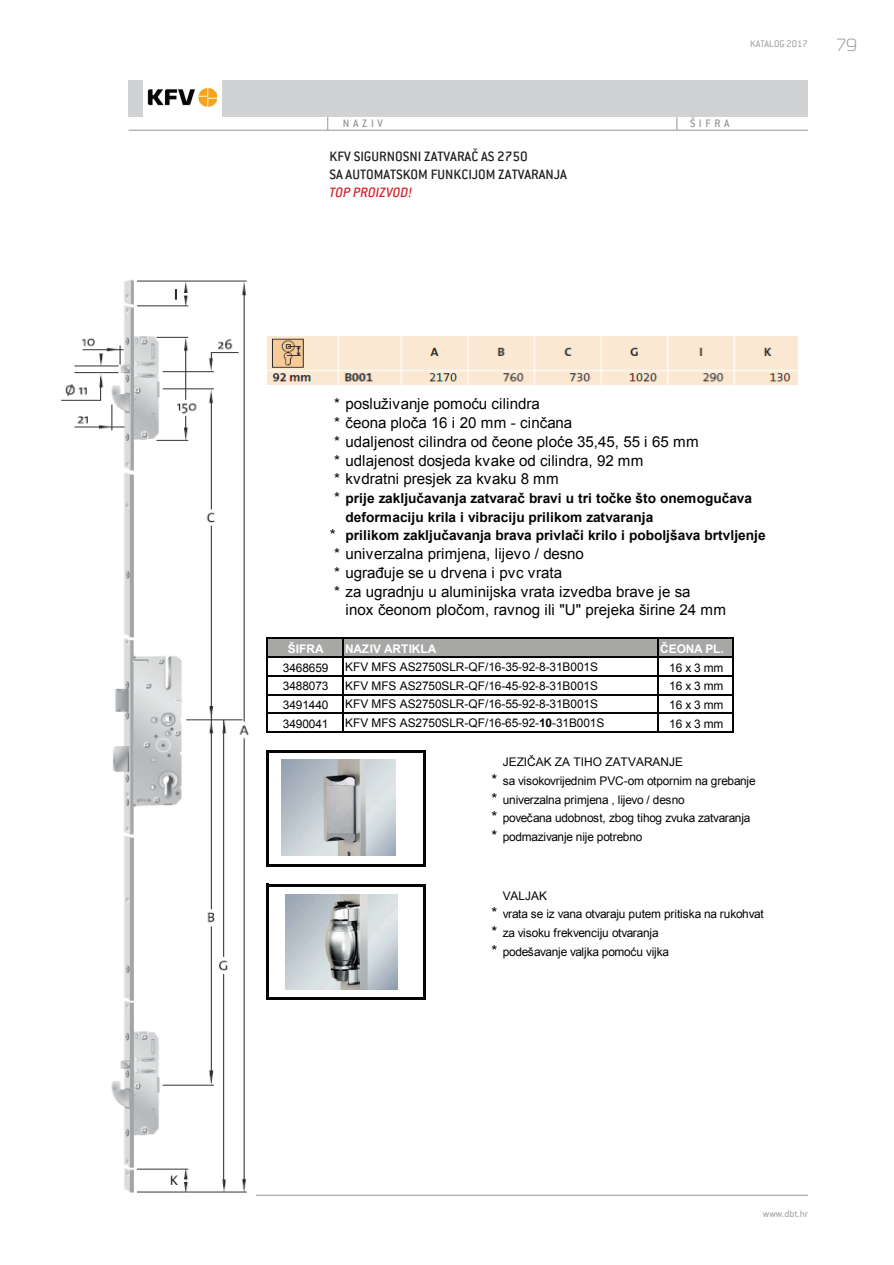
<style>
.page{position:relative;width:894px;height:1265px;background:#fff}
.page>*{position:absolute;margin:0;border:0;box-sizing:border-box;transform-origin:0 0}
.t1{font:300 18px "Eurosoft";color:#939598}
.t2{font:15.15px/18.8px "Arial";letter-spacing:-.01em;color:#040503}
.t3{font:500 15px/18px "Conduit ITC";color:#231f20}
.t4{font:italic 500 15px "Conduit ITC";color:#d1232a}
.t5{font:700 13.65px "Arial";letter-spacing:-.005em;color:#040503}
.t6{font:500 12px "Conduit ITC";letter-spacing:.3em;color:#939598}
.t7{font:11.85px/18.8px "Arial";letter-spacing:-.01em;color:#040503}
.t8{font:700 11.85px "Arial";letter-spacing:-.005em;color:#fff}
.t9{font:300 10.5px "Conduit ITC";color:#939598}
.s1{font-weight:400;font-size:15.15px}
.s2{font-weight:700}
.s3{font-size:15.15px}
</style>
<div class="page">
<div style="left:128px;top:80px;width:679px;height:36px;background:#d1d2d4"></div>
<svg style="left:327px;top:117px;width:1px;height:13px"></svg>
<svg style="left:676px;top:117px;width:1px;height:13px"></svg>
<hr style="left:128px;top:130px;width:679px;height:1px;background:#939598">
<hr style="left:128px;top:1194px;width:679px;height:1px;background:#939598">
<div style="left:267px;top:638px;width:542px;height:19px;background:#a7a7a6"></div>
<hr style="left:266px;top:637px;width:2px;height:95px;background:#040503">
<hr style="left:265px;top:750px;width:3px;height:116px;background:#040503">
<hr style="left:423px;top:753px;width:3px;height:113px;background:#040503">
<hr style="left:265px;top:883px;width:3px;height:117px;background:#040503">
<hr style="left:342px;top:639px;width:1px;height:93px;background:#040503">
<hr style="left:656px;top:639px;width:2px;height:93px;background:#040503">
<hr style="left:732px;top:639px;width:1px;height:93px;background:#040503">
<hr style="left:423px;top:886px;width:3px;height:114px;background:#040503">
<hr style="left:268px;top:637px;width:541px;height:2px;background:#040503">
<hr style="left:268px;top:656px;width:541px;height:2px;background:#040503">
<hr style="left:268px;top:675px;width:541px;height:1px;background:#040503">
<hr style="left:268px;top:694px;width:541px;height:1px;background:#040503">
<hr style="left:268px;top:712px;width:541px;height:2px;background:#040503">
<hr style="left:268px;top:731px;width:541px;height:1px;background:#040503">
<hr style="left:268px;top:750px;width:158px;height:3px;background:#040503">
<hr style="left:268px;top:863px;width:158px;height:3px;background:#040503">
<hr style="left:268px;top:883px;width:158px;height:3px;background:#040503">
<hr style="left:268px;top:997px;width:158px;height:3px;background:#040503">
<img style="left:267px;top:337px;width:530px;height:47px">
<img style="left:282px;top:759px;width:113px;height:97px">
<img style="left:285px;top:894px;width:112px;height:95px">
<div style="left:143px;top:75px;width:79px;height:45px;background:#fff"></div>
<img style="left:148px;top:87px;width:69px;height:20px">
<img style="left:61px;top:279px;width:195px;height:916px">
<div style="left:733px;top:630px;width:87px;height:110px;background:#fff"></div>
<p class="t9" style="left:749px;top:38px;width:59px">KATALOG 2017</p>
<h1 class="t1" style="left:836px;top:39px;width:22px">79</h1>
<p class="t6" style="left:343px;top:117px;width:42px">NAZIV</p>
<p class="t6" style="left:689px;top:117px;width:41px">ŠIFRA</p>
<p class="t3" style="left:329px;top:147px;width:239px">KFV SIGURNOSNI ZATVARAČ AS 2750<br>SA AUTOMATSKOM FUNKCIJOM ZATVARANJA</p>
<p class="t4" style="left:329px;top:184px;width:84px">TOP PROIZVOD!</p>
<p class="t2" style="left:334px;top:395px;width:366px">* posluživanje pomoću cilindra<br>* čeona ploča 16 i 20 mm - cinčana<br>* udaljenost cilindra od čeone ploće 35,45, 55 i 65 mm * udlajenost dosjeda kvake od cilindra, 92 mm<br>* kvdratni presjek za kvaku 8 mm</p>
<p class="t5" style="left:334px;top:490px;width:419px"><span class="s1">*</span> prije zaključavanja zatvarač bravi u tri točke što onemogučava</p>
<p class="t5" style="left:345px;top:509px;width:309px">deformaciju krila i vibraciju prilikom zatvaranja</p>
<p class="t5" style="left:329px;top:528px;width:437px"><span class="s1">*</span> prilikom zaključavanja brava privlači krilo i poboljšava brtvljenje</p>
<p class="t2" style="left:334px;top:544px;width:251px">* univerzalna primjena, lijevo / desno</p>
<p class="t2" style="left:334px;top:563px;width:229px">* ugrađuje se u drvena i pvc vrata</p>
<p class="t2" style="left:334px;top:582px;width:358px">* za ugradnju u aluminijska vrata izvedba brave je sa</p>
<p class="t2" style="left:345px;top:600px;width:382px">inox čeonom pločom, ravnog ili "U" prejeka širine 24 mm</p>
<p class="t8" style="left:288px;top:642px;width:37px">ŠIFRA</p>
<p class="t8" style="left:345px;top:642px;width:93px">NAZIV ARTIKLA</p>
<p class="t7" style="left:283px;top:658px;width:47px">3468659</p>
<p class="t7" style="left:345px;top:657px;width:254px">KFV MFS AS2750SLR-QF/16-35-92-8-31B001S</p>
<p class="t7" style="left:669px;top:658px;width:56px">16 x 3 mm</p>
<p class="t7" style="left:283px;top:676px;width:47px">3488073</p>
<p class="t7" style="left:345px;top:676px;width:254px">KFV MFS AS2750SLR-QF/16-45-92-8-31B001S</p>
<p class="t7" style="left:669px;top:676px;width:56px">16 x 3 mm</p>
<p class="t7" style="left:283px;top:695px;width:47px">3491440</p>
<p class="t7" style="left:345px;top:694px;width:254px">KFV MFS AS2750SLR-QF/16-55-92-8-31B001S</p>
<p class="t7" style="left:669px;top:695px;width:56px">16 x 3 mm</p>
<p class="t7" style="left:283px;top:714px;width:47px">3490041</p>
<p class="t7" style="left:345px;top:713px;width:260px">KFV MFS AS2750SLR-QF/16-65-92-<span class="s2">10</span>-31B001S</p>
<p class="t7" style="left:669px;top:714px;width:56px">16 x 3 mm</p>
<p class="t7" style="left:491px;top:752px;width:265px;text-indent:11px">JEZIČAK ZA TIHO ZATVARANJE<br><span class="s3">*</span> sa visokovrijednim PVC-om otpornim na grebanje <span class="s3">*</span> univerzalna primjena , lijevo / desno<br><span class="s3">*</span> povečana udobnost, zbog tihog zvuka zatvaranja <span class="s3">*</span> podmazivanje nije potrebno</p>
<p class="t7" style="left:491px;top:886px;width:273px;text-indent:11px">VALJAK<br><span class="s3">*</span> vrata se iz vana otvaraju putem pritiska na rukohvat <span class="s3">*</span> za visoku frekvenciju otvaranja<br><span class="s3">*</span> podešavanje valjka pomoću vijka</p>
<p class="t9" style="left:762px;top:1208px;width:47px">www.dbt.hr</p>
</div>
